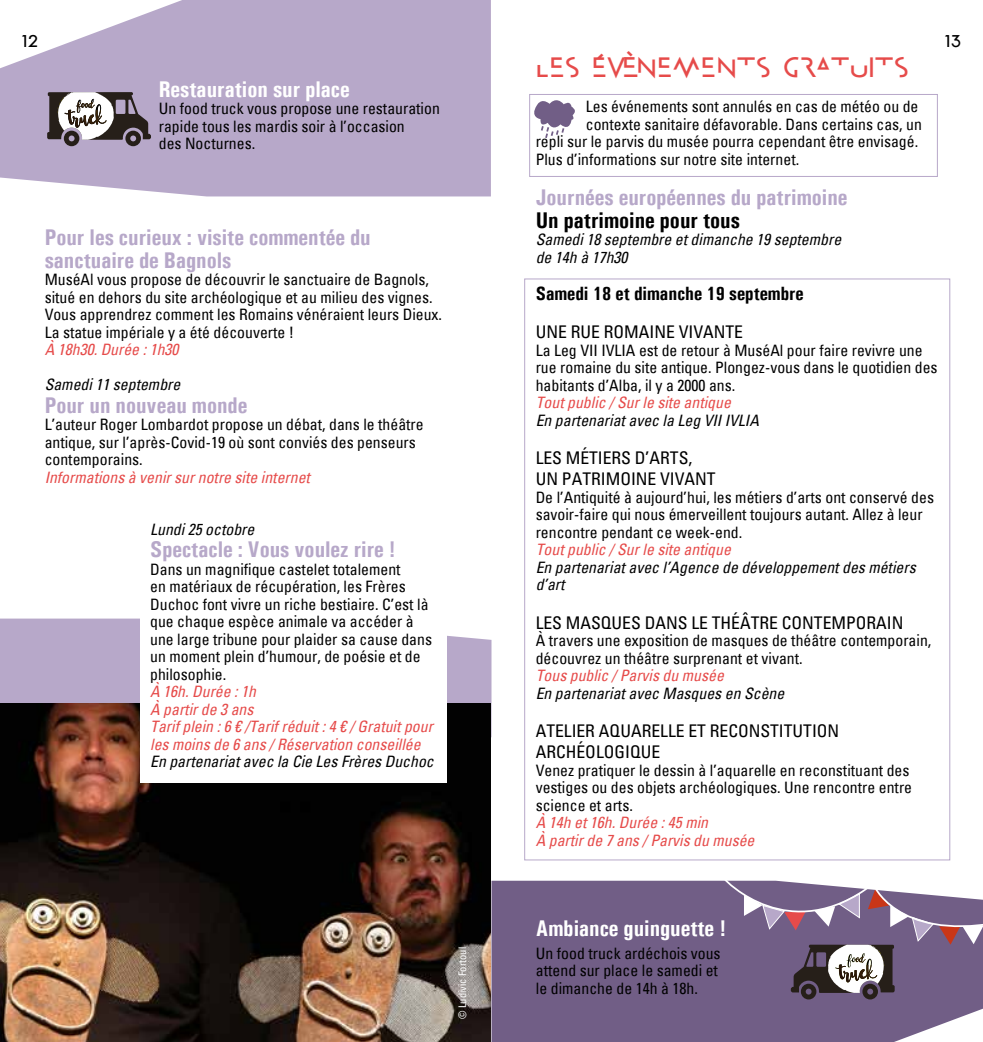
<style>
.page{position:relative;width:983px;height:1042px;background:#fff}
.page>*{position:absolute;margin:0;border:0;box-sizing:border-box;transform-origin:0 0}
.t1{font:700 24.5px "Metamorphose";color:#e64b4a}
.t2{font:700 condensed 22.75px/22.8px "Univers";color:#b7a8c9}
.t3{font:700 condensed 22.75px "Univers";color:#fff}
.t4{font:700 condensed 22.75px "Univers";color:#000}
.t5{font:700 condensed 19.25px "Univers";color:#000}
.t6{font:condensed 17.5px/21px "Univers";color:#000}
.t7{font:condensed 15.75px/17.5px "Univers";color:#000}
.t8{font:italic condensed 15.75px/17.5px "Univers";color:#e64b4a}
.t9{font:italic condensed 15.75px/17.5px "Univers";color:#000}
.t10{font:700 15.75px "Metamorphose";color:#000}
.t11{font:condensed 10.5px "Univers";color:#fff}
</style>
<div class="page">
<div style="left:491px;top:881px;width:491px;height:161px;background:#715e86"></div>
<svg style="left:0;top:618px;width:491px;height:85px;background:#bbadcc"></svg>
<img style="left:0;top:703px;width:491px;height:339px">
<div style="left:140px;top:617px;width:306px;height:166px;background:#fff"></div>
<div style="left:529px;top:94px;width:408px;height:83px;border:1px solid #b7a8c9"></div>
<svg style="left:0;top:0;width:491px;height:196px;background:#bdafcd"></svg>
<svg style="left:529px;top:95px;width:49px;height:45px"></svg>
<svg style="left:723px;top:880px;width:259px;height:119px;background:#857490"></svg>
<svg style="left:47px;top:92px;width:104px;height:54px"></svg>
<p class="t10" style="left:21px;top:30px;width:19px">12</p>
<p class="t10" style="left:944px;top:30px;width:19px">13</p>
<h2 class="t3" style="left:159px;top:75px;width:192px">Restauration sur place</h2>
<p class="t7" style="left:159px;top:99px;width:282px">Un food truck vous propose une restauration rapide tous les mardis soir à l’occasion<br>des Nocturnes.</p>
<h2 class="t2" style="left:45px;top:226px;width:327px">Pour les curieux : visite commentée du sanctuaire de Bagnols</h2>
<p class="t7" style="left:45px;top:271px;width:399px">MuséAl vous propose de découvrir le sanctuaire de Bagnols, situé en dehors du site archéologique et au milieu des vignes.<br>Vous apprendrez comment les Romains vénéraient leurs Dieux.<br>La statue impériale y a été découverte !</p>
<p class="t8" style="left:45px;top:341px;width:135px">À 18h30. Durée : 1h30</p>
<p class="t9" style="left:45px;top:375px;width:137px">Samedi 11 septembre</p>
<h2 class="t2" style="left:45px;top:393px;width:204px">Pour un nouveau monde</h2>
<p class="t7" style="left:45px;top:416px;width:380px">L’auteur Roger Lombardot propose un débat, dans le théâtre antique, sur l’après-Covid-19 où sont conviés des penseurs contemporains.</p>
<p class="t8" style="left:45px;top:468px;width:267px">Informations à venir sur notre site internet</p>
<p class="t9" style="left:150px;top:520px;width:106px">Lundi 25 octobre</p>
<h2 class="t2" style="left:150px;top:538px;width:247px">Spectacle : Vous voulez rire !</h2>
<p class="t7" style="left:150px;top:560px;width:283px">Dans un magnifique castelet totalement<br>en matériaux de récupération, les Frères Duchoc font vivre un riche bestiaire. C’est là que chaque espèce animale va accéder à une large tribune pour plaider sa cause dans un moment plein d’humour, de poésie et de philosophie.</p>
<p class="t8" style="left:150px;top:683px;width:284px">À 16h. Durée : 1h<br>À partir de 3 ans<br>Tarif plein : 6 € /Tarif réduit : 4 € / Gratuit pour les moins de 6 ans / Réservation conseillée</p>
<p class="t9" style="left:150px;top:753px;width:285px">En partenariat avec la Cie Les Frères Duchoc</p>
<p class="t11" style="left:455px;top:1019px;width:73px;rotate:-90deg">© Ludivic Fortoul</p>
<h1 class="t1" style="left:535px;top:50px;width:375px">LES ÉVÈNEMENTS GRATUITS</h1>
<p class="t7" style="left:585px;top:98px;width:334px">Les événements sont annulés en cas de météo ou de</p>
<p class="t7" style="left:585px;top:115px;width:337px">contexte sanitaire défavorable. Dans certains cas, un</p>
<p class="t7" style="left:535px;top:133px;width:384px">repli sur le parvis du musée pourra cependant être envisagé.</p>
<p class="t7" style="left:535px;top:150px;width:265px">Plus d’informations sur notre site internet.</p>
<h2 class="t2" style="left:535px;top:186px;width:313px">Journées européennes du patrimoine</h2>
<h2 class="t4" style="left:535px;top:206px;width:206px">Un patrimoine pour tous</h2>
<p class="t9" style="left:535px;top:231px;width:307px">Samedi 18 septembre et dimanche 19 septembre de 14h à 17h30</p>
<p class="t5" style="left:535px;top:281px;width:269px">Samedi 18 et dimanche 19 septembre</p>
<p class="t6" style="left:535px;top:321px;width:209px">UNE RUE ROMAINE VIVANTE</p>
<p class="t7" style="left:535px;top:341px;width:403px">La Leg VII IVLIA est de retour à MuséAl pour faire revivre une rue romaine du site antique. Plongez-vous dans le quotidien des habitants d’Alba, il y a 2000 ans.</p>
<p class="t8" style="left:535px;top:394px;width:197px">Tout public / Sur le site antique</p>
<p class="t9" style="left:535px;top:411px;width:225px">En partenariat avec la Leg VII IVLIA</p>
<p class="t6" style="left:535px;top:447px;width:181px">LES MÉTIERS D’ARTS,<br>UN PATRIMOINE VIVANT</p>
<p class="t7" style="left:535px;top:488px;width:400px">De l’Antiquité à aujourd’hui, les métiers d’arts ont conservé des savoir-faire qui nous émerveillent toujours autant. Allez à leur rencontre pendant ce week-end.</p>
<p class="t8" style="left:535px;top:541px;width:197px">Tout public / Sur le site antique</p>
<p class="t9" style="left:535px;top:558px;width:381px">En partenariat avec l’Agence de développement des métiers d’art</p>
<p class="t6" style="left:535px;top:612px;width:369px">LES MASQUES DANS LE THÉÂTRE CONTEMPORAIN</p>
<p class="t7" style="left:535px;top:632px;width:397px">À travers une exposition de masques de théâtre contemporain, découvrez un théâtre surprenant et vivant.</p>
<p class="t8" style="left:535px;top:667px;width:190px">Tous public / Parvis du musée</p>
<p class="t9" style="left:535px;top:684px;width:250px">En partenariat avec Masques en Scène</p>
<p class="t6" style="left:535px;top:720px;width:305px">ATELIER AQUARELLE ET RECONSTITUTION<br>ARCHÉOLOGIQUE</p>
<p class="t7" style="left:535px;top:761px;width:378px">Venez pratiquer le dessin à l’aquarelle en reconstituant des vestiges ou des objets archéologiques. Une rencontre entre science et arts.</p>
<p class="t8" style="left:535px;top:814px;width:220px">À 14h et 16h. Durée : 45 min<br>À partir de 7 ans / Parvis du musée</p>
<h2 class="t3" style="left:536px;top:914px;width:191px">Ambiance guinguette !</h2>
<p class="t7" style="left:536px;top:944px;width:186px">Un food truck ardéchois vous attend sur place le samedi et le dimanche de 14h à 18h.</p>
</div>
